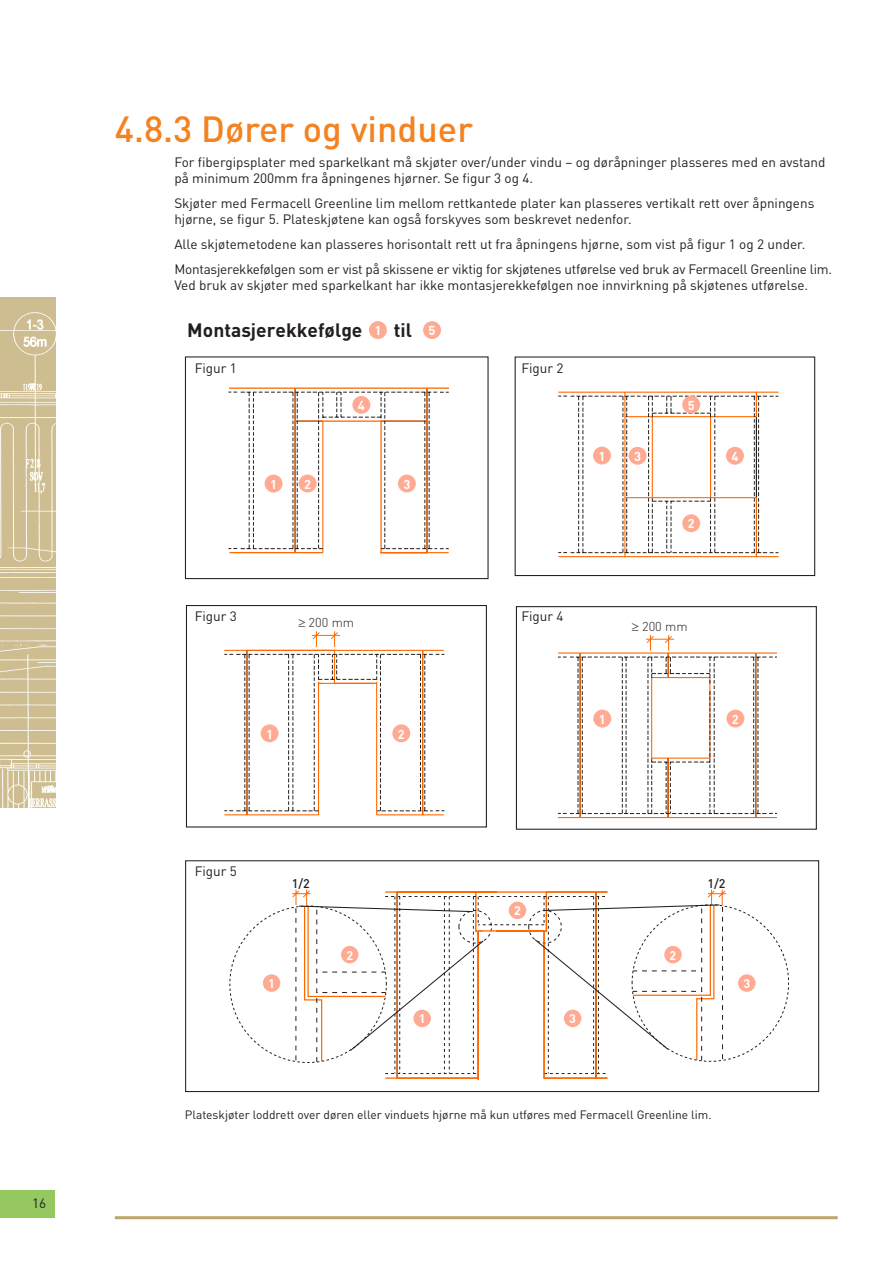
<style>
.page{position:relative;width:893px;height:1263px;background:#fff}
.page>*{position:absolute;margin:0;border:0;box-sizing:border-box;transform-origin:0 0}
.t1{font:500 36px "DINOT";color:#f58220}
.t2{font:700 19.2px "DINOT";color:#231f20}
.t3{font:13.5px/16.2px "DINOT";color:#231f20}
.t4{font:700 12.75px "DINOT";color:#fff}
.t5{font:300 12.75px "DINOT";color:#231f20}
.t6{font:700 12.45px "DINOT";color:#fff}
.t7{font:500 12.45px "DINOT";color:#231f20}
.t8{font:12px "DINOT";color:#231f20}
</style>
<div class="page">
<hr style="left:115px;top:1216px;width:723px;height:3px;background:#bea66a">
<div style="left:0;top:1191px;width:54px;height:27px;background:#95c861"></div>
<img style="left:0;top:298px;width:55px;height:510px">
<div style="left:369px;top:321px;width:18px;height:18px;background:#ffaa92;border-radius:50%"></div>
<div style="left:185px;top:356px;width:304px;height:223px;border:1px solid #231f20"></div>
<div style="left:186px;top:605px;width:301px;height:222px;border:1px solid #231f20"></div>
<div style="left:516px;top:606px;width:301px;height:224px;border:1px solid #231f20"></div>
<div style="left:515px;top:356px;width:300px;height:220px;border:1px solid #231f20"></div>
<div style="left:423px;top:321px;width:18px;height:18px;background:#ffaa92;border-radius:50%"></div>
<hr style="left:540px;top:388px;width:1px;height:165px;background:#ff6a00">
<hr style="left:229px;top:387px;width:66px;height:2px;background:#ff6a00">
<hr style="left:427px;top:387px;width:22px;height:2px;background:#ff6a00">
<hr style="left:294px;top:388px;width:2px;height:33px;background:#ff6a00">
<hr style="left:295px;top:387px;width:132px;height:2px;background:#ff6a00">
<hr style="left:426px;top:388px;width:2px;height:33px;background:#ff6a00">
<svg style="left:228px;top:392px;width:221px;height:161px"></svg>
<hr style="left:316px;top:880px;width:62px;height:1px;background:#ff6a00">
<hr style="left:492px;top:650px;width:1px;height:165px;background:#ff6a00">
<svg style="left:558px;top:391px;width:221px;height:166px"></svg>
<div style="left:299px;top:475px;width:18px;height:17px;background:#ffaa92;border-radius:50%"></div>
<div style="left:398px;top:475px;width:18px;height:17px;background:#ffaa92;border-radius:50%"></div>
<div style="left:352px;top:396px;width:18px;height:18px;background:#ffaa92;border-radius:50%"></div>
<svg style="left:224px;top:631px;width:221px;height:185px"></svg>
<div style="left:392px;top:724px;width:18px;height:18px;background:#ffaa92;border-radius:50%"></div>
<svg style="left:547px;top:635px;width:230px;height:195px"></svg>
<div style="left:593px;top:710px;width:18px;height:17px;background:#ffaa92;border-radius:50%"></div>
<div style="left:726px;top:710px;width:18px;height:17px;background:#ffaa92;border-radius:50%"></div>
<div style="left:682px;top:514px;width:18px;height:18px;background:#ffaa92;border-radius:50%"></div>
<div style="left:629px;top:447px;width:17px;height:18px;background:#ffaa92;border-radius:50%"></div>
<div style="left:726px;top:447px;width:18px;height:18px;background:#ffaa92;border-radius:50%"></div>
<div style="left:682px;top:396px;width:18px;height:18px;background:#ffaa92;border-radius:50%"></div>
<div style="left:265px;top:475px;width:17px;height:18px;background:#ffaa92;border-radius:50%"></div>
<div style="left:593px;top:447px;width:18px;height:17px;background:#ffaa92;border-radius:50%"></div>
<div style="left:185px;top:860px;width:634px;height:232px;border:1px solid #231f20"></div>
<hr style="left:478px;top:931px;width:1px;height:149px;background:#ff6a00">
<svg style="left:292px;top:889px;width:434px;height:190px"></svg>
<div style="left:664px;top:946px;width:18px;height:17px;background:#ffaa92;border-radius:50%"></div>
<div style="left:738px;top:974px;width:17px;height:18px;background:#ffaa92;border-radius:50%"></div>
<div style="left:341px;top:946px;width:17px;height:17px;background:#ffaa92;border-radius:50%"></div>
<div style="left:263px;top:974px;width:17px;height:18px;background:#ffaa92;border-radius:50%"></div>
<p class="t3" style="left:32px;top:1195px;width:16px">16</p>
<h1 class="t1" style="left:115px;top:106px;width:360px">4.8.3 Dører og vinduer</h1>
<p class="t3" style="left:174px;top:154px;width:653px">For fibergipsplater med sparkelkant må skjøter over/under vindu – og døråpninger plasseres med en avstand på minimum 200mm fra åpningenes hjørner. Se figur 3 og 4.</p>
<p class="t3" style="left:174px;top:195px;width:641px">Skjøter med Fermacell Greenline lim mellom rettkantede plater kan plasseres vertikalt rett over åpningens hjørne, se figur 5. Plateskjøtene kan også forskyves som beskrevet nedenfor.</p>
<p class="t3" style="left:174px;top:231px;width:659px;line-height:24.8px">Alle skjøtemetodene kan plasseres horisontalt rett ut fra åpningens hjørne, som vist på figur 1 og 2 under.<br>Montasjerekkefølgen som er vist på skissene er viktig for skjøtenes utførelse ved bruk av Fermacell Greenline lim.</p>
<p class="t3" style="left:174px;top:277px;width:635px">Ved bruk av skjøter med sparkelkant har ikke montasjerekkefølgen noe innvirkning på skjøtenes utførelse.</p>
<h2 class="t2" style="left:187px;top:317px;width:177px">Montasjerekkefølge</h2>
<h2 class="t2" style="left:394px;top:317px;width:20px">til</h2>
<p class="t4" style="left:374px;top:322px;width:8px">1</p>
<p class="t4" style="left:429px;top:322px;width:8px">5</p>
<p class="t3" style="left:195px;top:360px;width:44px">Figur 1</p>
<p class="t4" style="left:270px;top:476px;width:8px">1</p>
<p class="t4" style="left:358px;top:397px;width:8px">4</p>
<p class="t4" style="left:304px;top:476px;width:8px">2</p>
<p class="t4" style="left:403px;top:476px;width:8px">3</p>
<p class="t3" style="left:195px;top:607px;width:44px">Figur 3</p>
<p class="t5" style="left:298px;top:615px;width:57px">≥ 200 mm</p>
<p class="t4" style="left:266px;top:725px;width:8px">1</p>
<p class="t4" style="left:398px;top:725px;width:8px">2</p>
<p class="t3" style="left:521px;top:360px;width:44px">Figur 2</p>
<p class="t3" style="left:521px;top:607px;width:44px">Figur 4</p>
<p class="t4" style="left:598px;top:448px;width:8px">1</p>
<p class="t4" style="left:688px;top:397px;width:8px">5</p>
<p class="t4" style="left:634px;top:448px;width:8px">3</p>
<p class="t4" style="left:731px;top:448px;width:8px">4</p>
<p class="t4" style="left:688px;top:515px;width:8px">2</p>
<p class="t5" style="left:632px;top:619px;width:57px">≥ 200 mm</p>
<p class="t4" style="left:599px;top:711px;width:8px">1</p>
<p class="t4" style="left:732px;top:711px;width:8px">2</p>
<p class="t3" style="left:195px;top:862px;width:44px">Figur 5</p>
<p class="t6" style="left:268px;top:975px;width:8px">1</p>
<p class="t7" style="left:292px;top:875px;width:20px">1/2</p>
<p class="t7" style="left:707px;top:875px;width:20px">1/2</p>
<p class="t6" style="left:346px;top:947px;width:8px">2</p>
<p class="t6" style="left:419px;top:1011px;width:8px">1</p>
<p class="t6" style="left:514px;top:903px;width:8px">2</p>
<p class="t6" style="left:569px;top:1011px;width:8px">3</p>
<p class="t6" style="left:670px;top:947px;width:8px">2</p>
<p class="t6" style="left:743px;top:975px;width:8px">3</p>
<p class="t8" style="left:185px;top:1107px;width:528px">Plateskjøter loddrett over døren eller vinduets hjørne må kun utføres med Fermacell Greenline lim.</p>
</div>
